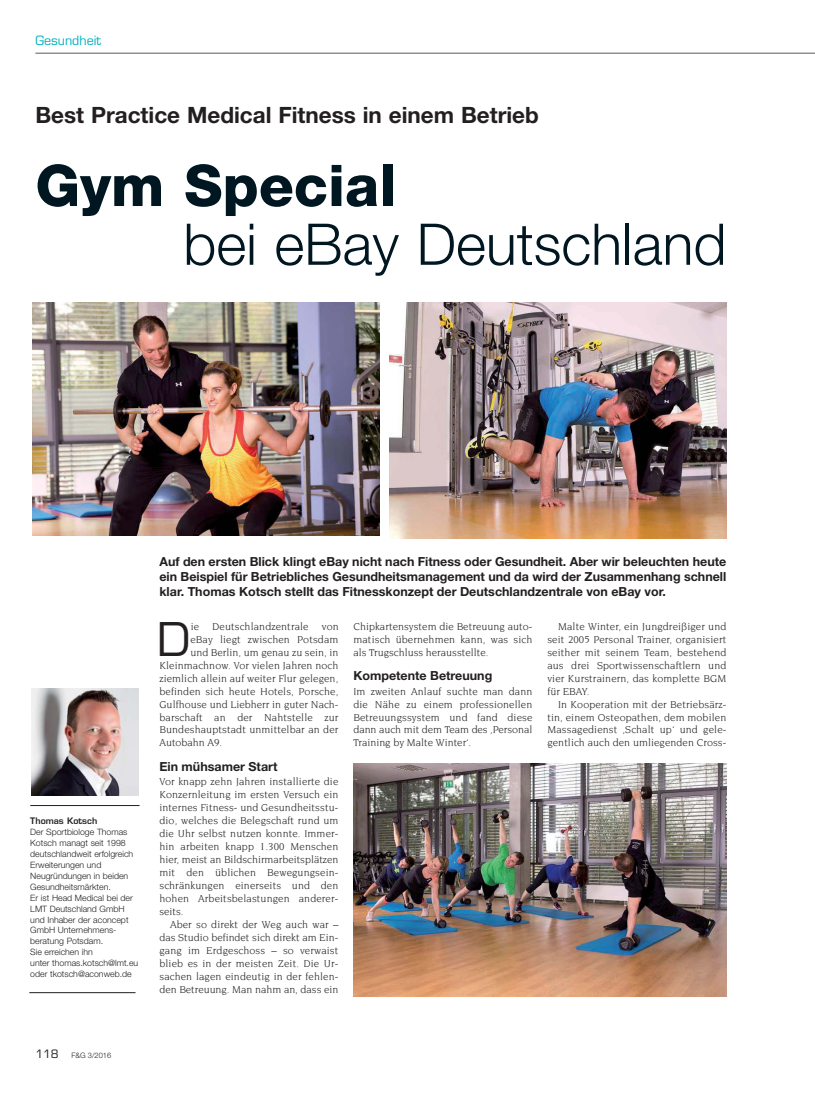
<style>
.page{position:relative;width:815px;height:1099px;background:#fff}
.page>*{position:absolute;margin:0;border:0;box-sizing:border-box;transform-origin:0 0}
.t1{font:300 57.5px "Helvetica Neue";color:#001722}
.t2{font:800 57.5px "Helvetica Neue";color:#001722}
.t3{font:45.25px "Eurostile";color:#231f20}
.t4{font:700 22.5px "Helvetica Neue";color:#231f20}
.t5{font:700 12.5px/15px "Helvetica Neue";color:#231f20;text-align:justify}
.t6{font:12.5px "Eurostile";color:#00b2c1}
.t7{font:10.75px/13px "Novarese";letter-spacing:.01em;color:#231f20;text-align:justify}
.t8{font:300 8.75px/11px "Helvetica Neue";color:#231f20}
.t9{font:600 8.75px "Eurostile";color:#231f20}
.t10{font:300 7.5px "Helvetica Neue";color:#231f20}
.s1{font-family:"Eurostile";font-weight:400;font-size:11.25px}
</style>
<div class="page">
<hr style="left:35px;top:53px;width:780px;height:1px;background:#58595b">
<img style="left:33px;top:302px;width:346px;height:233px">
<img style="left:390px;top:302px;width:336px;height:237px">
<img style="left:353px;top:763px;width:373px;height:233px">
<img style="left:31px;top:688px;width:107px;height:107px">
<hr style="left:30px;top:805px;width:110px;height:1px;background:#231f20">
<hr style="left:29px;top:992px;width:107px;height:1px;background:#231f20">
<p class="t6" style="left:35px;top:35px;width:67px">Gesundheit</p>
<h3 class="t4" style="left:35px;top:107px;width:505px">Best Practice Medical Fitness in einem Betrieb</h3>
<h1 class="t2" style="left:35px;top:165px;width:362px">Gym Special</h1>
<h1 class="t1" style="left:183px;top:224px;width:545px">bei eBay Deutschland</h1>
<p class="t9" style="left:30px;top:817px;width:68px">Thomas Kotsch</p>
<p class="t8" style="left:30px;top:827px;width:110px">Der Sportbiologe Thomas<br>Kotsch managt seit 1998 deutschlandweit erfolgreich<br>Erweiterungen und<br>Neugründungen in beiden<br>Gesundheits märkten.<br>Er ist Head Medical bei der<br>LMT Deutschland GmbH und Inhaber der aconcept<br>GmbH Unternehmens - beratung Potsdam.<br>Sie erreichen ihn<br>unter thomas.kotsch@lmt.eu oder tkotsch@aconweb.de</p>
<p class="t5" style="left:159px;top:555px;width:568px">Auf den ersten Blick klingt eBay nicht nach Fitness oder Gesundheit. Aber wir beleuchten heute ein Beispiel für Betriebliches Gesundheitsmanagement und da wird der Zusammenhang schnell klar. Thomas Kotsch stellt das Fitnesskonzept der Deutschlandzentrale von eBay vor.</p>
<h2 class="t3" style="left:157px;top:620px;width:35px">D</h2>
<p class="t7" style="left:191px;top:620px;width:150px">ie Deutschlandzentrale von</p>
<p class="t7" style="left:190px;top:633px;width:150px">eBay liegt zwischen Potsdam</p>
<p class="t7" style="left:190px;top:646px;width:150px">und Berlin, um genau zu sein, in</p>
<p class="t7" style="left:159px;top:659px;width:180px">Kleinmachnow. Vor vielen Jahren noch</p>
<p class="t7" style="left:159px;top:672px;width:180px">ziemlich allein auf weiter Flur gelegen,</p>
<p class="t7" style="left:159px;top:685px;width:180px">befinden sich heute Hotels, Porsche,</p>
<p class="t7" style="left:159px;top:698px;width:181px">Gulfhouse und Liebherr in guter Nach-</p>
<p class="t7" style="left:159px;top:711px;width:180px">barschaft an der Nahtstelle zur</p>
<p class="t7" style="left:159px;top:724px;width:180px">Bundeshauptstadt unmittelbar an der</p>
<p class="t7" style="left:159px;top:737px;width:64px">Autobahn A9.</p>
<p class="t5" style="left:159px;top:760px;width:120px">Ein mühsamer Start</p>
<p class="t7" style="left:159px;top:775px;width:180px">Vor knapp zehn Jahren installierte die Konzernleitung im ersten Versuch ein internes Fitness- und Gesundheitsstu&shy;dio, welches die Belegschaft rund um die Uhr selbst nutzen konnte. Immer&shy;hin arbeiten knapp 1.300 Menschen hier, meist an Bildschirmarbeitsplätzen mit den üblichen Bewegungsein&shy;schränkungen einerseits und den hohen Arbeitsbelastungen anderer&shy;seits.</p>
<p class="t7" style="left:159px;top:918px;width:180px;text-indent:11px">Aber so direkt der Weg auch war – das Studio befindet sich direkt am Ein&shy;gang im Erdgeschoss – so verwaist blieb es in der meisten Zeit. Die Ur - sachen lagen eindeutig in der fehlen&shy;den Betreuung. Man nahm an, dass ein</p>
<p class="t7" style="left:353px;top:620px;width:180px">Chipkartensystem die Betreuung auto&shy;matisch übernehmen kann, was sich als Trugschluss herausstellte.</p>
<p class="t5" style="left:353px;top:669px;width:140px">Kompetente Betreuung</p>
<p class="t7" style="left:353px;top:685px;width:181px">Im zweiten Anlauf suchte man dann die Nähe zu einem professionellen Betreuungssystem und fand diese dann auch mit dem Team des ‚Personal Training by Malte Winter‘.</p>
<p class="t7" style="left:547px;top:620px;width:180px;text-indent:11px">Malte Winter, ein Jungdreißiger und seit 2005 Personal Trainer, organisiert seither mit seinem Team, bestehend aus drei Sportwissenschaftlern und vier Kurstrainern, das komplette BGM für EBAY.</p>
<p class="t7" style="left:547px;top:698px;width:180px;text-indent:11px">In Kooperation mit der Betriebsärz&shy;tin, einem Osteopathen, dem mobilen Massagedienst ‚Schalt up‘ und gele&shy;gentlich auch den umliegenden Cross-</p>
<p class="t10" style="left:35px;top:1052px;width:77px"><span class="s1">118</span> F&amp;G 3/2016</p>
</div>
